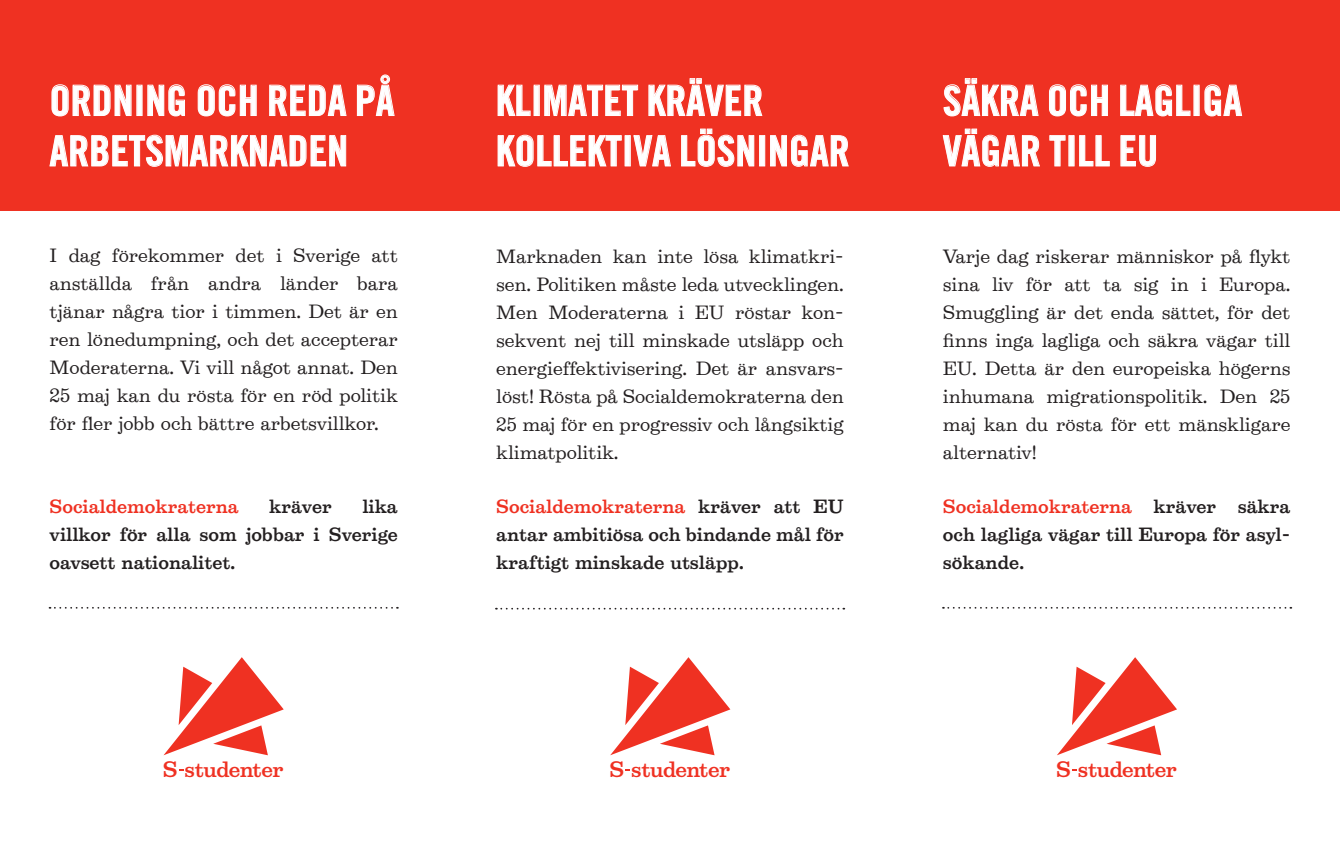
<style>
.page{position:relative;width:1340px;height:844px;background:#fff}
.page>*{position:absolute;margin:0;border:0;box-sizing:border-box;transform-origin:0 0}
.t1{font:700 42px/50.4px "Traditionell Sans";color:#fff}
.t2{font:500 20.12px "Belizio";letter-spacing:-.03em;color:#ef3122}
.t3{font:17.5px/28px "Belizio";color:#231f20;text-align:justify}
.t4{font:500 17.5px/28px "Belizio";color:#231f20;text-align:justify}
.t5{font:500 17.5px "Belizio";color:#ef3122}
.s1{color:#ef3122}
</style>
<div class="page">
<div style="left:0;top:0;width:1339px;height:210px;background:#ef3122"></div>
<svg style="left:51px;top:84px;width:81px;height:33px"></svg>
<svg style="left:147px;top:84px;width:38px;height:33px"></svg>
<svg style="left:197px;top:84px;width:60px;height:33px"></svg>
<svg style="left:269px;top:84px;width:78px;height:32px"></svg>
<svg style="left:357px;top:74px;width:38px;height:42px"></svg>
<svg style="left:49px;top:134px;width:297px;height:33px"></svg>
<svg style="left:943px;top:78px;width:95px;height:39px"></svg>
<svg style="left:1049px;top:84px;width:59px;height:33px"></svg>
<svg style="left:1120px;top:84px;width:70px;height:33px"></svg>
<svg style="left:1204px;top:84px;width:38px;height:33px"></svg>
<svg style="left:942px;top:128px;width:98px;height:39px"></svg>
<svg style="left:1049px;top:135px;width:16px;height:32px"></svg>
<svg style="left:1079px;top:135px;width:31px;height:32px"></svg>
<svg style="left:1120px;top:135px;width:36px;height:32px"></svg>
<svg style="left:497px;top:84px;width:34px;height:32px"></svg>
<svg style="left:544px;top:84px;width:94px;height:32px"></svg>
<svg style="left:648px;top:78px;width:114px;height:38px"></svg>
<svg style="left:497px;top:134px;width:125px;height:33px"></svg>
<svg style="left:633px;top:135px;width:38px;height:32px"></svg>
<svg style="left:681px;top:128px;width:73px;height:39px"></svg>
<div style="left:759px;top:136px;width:5px;height:30px;border:1px solid #fff"></div>
<svg style="left:770px;top:134px;width:79px;height:33px"></svg>
<svg style="left:164px;top:657px;width:120px;height:98px"></svg>
<svg style="left:610px;top:657px;width:120px;height:98px"></svg>
<svg style="left:1057px;top:657px;width:120px;height:98px"></svg>
<svg style="left:50px;top:606px;width:348px;height:2px"></svg>
<svg style="left:496px;top:607px;width:348px;height:2px"></svg>
<svg style="left:943px;top:606px;width:348px;height:2px"></svg>
<h1 class="t1" style="left:50px;top:75px;width:346px">ORDNING OCH REDA PÅ<br>ARBETSMARKNADEN</h1>
<h1 class="t1" style="left:943px;top:75px;width:301px">SÄKRA OCH LAGLIGA<br>VÄGAR TILL EU</h1>
<h1 class="t1" style="left:496px;top:75px;width:355px">KLIMATET KRÄVER<br>KOLLEKTIVA LÖSNINGAR</h1>
<p class="t3" style="left:50px;top:241px;width:350px">I dag förekommer det i Sverige att anställda från andra länder bara tjänar några tior i timmen. Det är en ren lönedumpning, och det accepterar Moderaterna. Vi vill något annat. Den 25 maj kan du rösta för en röd politik för fler jobb och bättre arbetsvillkor.</p>
<p class="t5" style="left:50px;top:495px;width:190px">Socialdemokraterna</p>
<p class="t4" style="left:269px;top:491px;width:64px">kräver</p>
<p class="t4" style="left:50px;top:491px;width:350px;text-indent:313px">lika villkor för alla som jobbar i Sverige oavsett nationalitet.</p>
<p class="t3" style="left:496px;top:242px;width:349px">Marknaden kan inte lösa klimatkri&shy;sen. Politiken måste leda utvecklingen.<br>Men Moderaterna i EU röstar kon&shy;sekvent nej till minskade utsläpp och energieffektivisering. Det är ansvars&shy;löst! Rösta på Socialdemokraterna den 25 maj för en progressiv och långsiktig klimatpolitik.</p>
<p class="t4" style="left:496px;top:492px;width:349px"><span class="s1">Socialdemokraterna</span> kräver att EU antar ambitiösa och bindande mål för kraftigt minskade utsläpp.</p>
<p class="t3" style="left:943px;top:242px;width:349px">Varje dag riskerar människor på flykt sina liv för att ta sig in i Europa.<br>Smuggling är det enda sättet, för det finns inga lagliga och säkra vägar till EU. Detta är den europeiska högerns inhumana migrationspolitik. Den 25 maj kan du rösta för ett mänskligare alternativ!</p>
<p class="t4" style="left:943px;top:492px;width:349px"><span class="s1">Socialdemokraterna</span> kräver säkra och lagliga vägar till Europa för asyl&shy;sökande.</p>
<p class="t2" style="left:163px;top:757px;width:122px">S studenter</p>
<p class="t2" style="left:609px;top:757px;width:122px">S studenter</p>
<p class="t2" style="left:1056px;top:757px;width:122px">S studenter</p>
</div>
